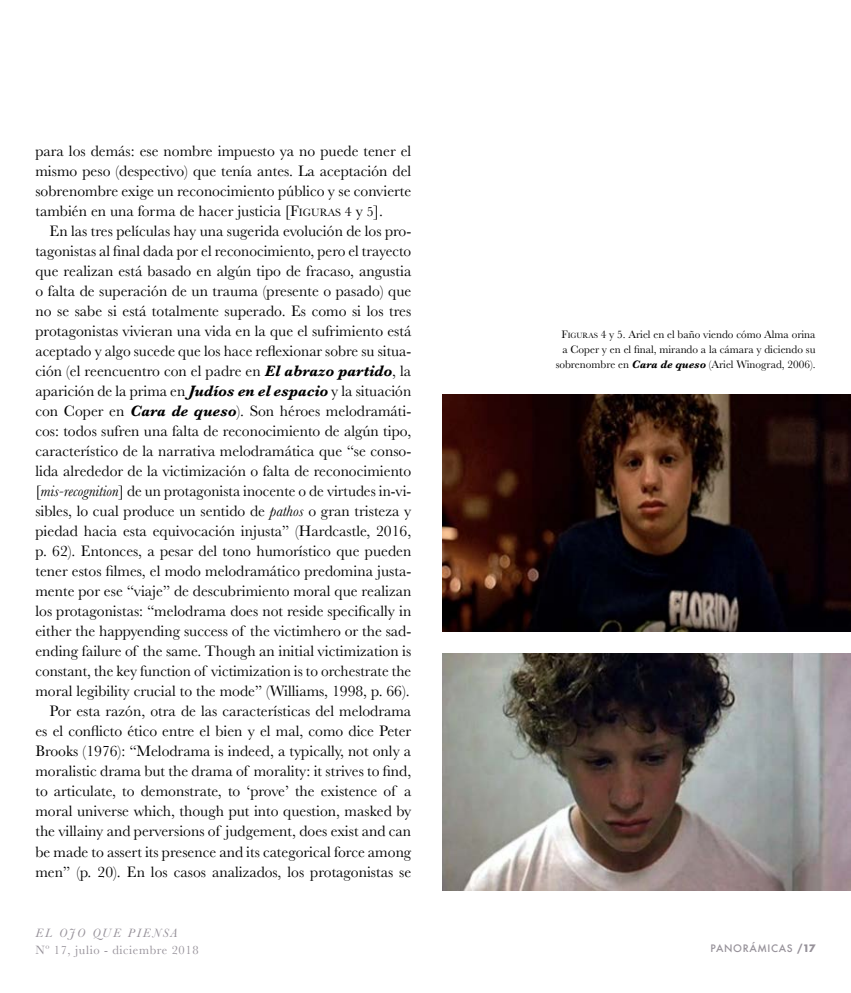
<style>
.page{position:relative;width:851px;height:993px;background:#fff}
.page>*{position:absolute;margin:0;border:0;box-sizing:border-box;transform-origin:0 0}
.t1{font:15.62px/20px "Baskerville";color:#000;text-align:justify}
.t2{font:12.5px "Baskerville";letter-spacing:.05em;color:#969199}
.t3{font:italic 12.5px "Baskerville";letter-spacing:.16em;color:#969199}
.t4{font:11.25px/15px "Baskerville";color:#000;text-align:center}
.t5{font:500 10px "Futura";letter-spacing:.06em;color:#969199}
.s1{font-style:inherit}
.s2{font-size:11px}
.s3{font-size:13.75px}
.s4{font-weight:700;font-style:italic}
.s5{font-style:italic}
.s6{font-size:7.88px}
.s7{font-weight:700}
</style>
<div class="page">
<img style="left:443px;top:653px;width:407px;height:236px">
<img style="left:442px;top:394px;width:408px;height:237px">
<p class="t1" style="left:35px;top:141px;width:377px">para los demás: ese nombre impuesto ya no puede tener el mismo peso (despectivo) que tenía antes. La aceptación del sobrenombre exige un reconocimiento público y se convierte también en una forma de hacer justicia [<span class="s1">F</span><span class="s2">IGURAS</span> <span class="s3">4</span> y <span class="s3">5</span>].</p>
<p class="t1" style="left:35px;top:221px;width:377px;text-align:right">En las tres películas hay una sugerida evolución de los pro&shy;tagonistas al final dada por el reconocimiento, pero el trayecto que realizan está basado en algún tipo de fracaso, angustia o falta de superación de un trauma (presente o pasado) que no se sabe si está totalmente superado. Es como si los tres protagonistas vivieran una vida en la que el sufrimiento está aceptado y algo sucede que los hace reflexionar sobre su situa&shy;ción (el reencuentro con el padre en <span class="s4">El abrazo partido</span>, la aparición de la prima en <span class="s4">Judíos en el espacio</span> y la situación con Coper en <span class="s4">Cara de queso</span>). Son héroes melodramáti&shy;cos: todos sufren una falta de reconocimiento de algún tipo, característico de la narrativa melodramática que “se conso&shy;lida alrededor de la victimización o falta de reconocimiento [<span class="s5">mis-recognition</span>] de un protagonista inocente o de virtudes in-vi&shy;sibles, lo cual produce un sentido de <span class="s5">pathos</span> o gran tristeza y piedad hacia esta equivocación injusta” (Hardcastle, 2016, p. 62). Entonces, a pesar del tono humorístico que pueden tener estos filmes, el modo melodramático predomina justa&shy;mente por ese “viaje” de descubrimiento moral que realizan los protagonistas: “melodrama does not reside specifically in either the happyending success of the victimhero or the sad&shy;ending failure of the same. Though an initial victimization is constant, the key function of victimization is to orchestrate the moral legibility crucial to the mode” (Williams, 1998, p. 66).<br>Por esta razón, otra de las características del melodrama es el conflicto ético entre el bien y el mal, como dice Peter Brooks (1976): “Melodrama is indeed, a typically, not only a moralistic drama but the drama of morality: it strives to find, to articulate, to demonstrate, to ‘prove’ the existence of a moral universe which, though put into question, masked by the villainy and perversions of judgement, does exist and can be made to assert its presence and its categorical force among men” (p. 20). En los casos analizados, los protagonistas se</p>
<p class="t4" style="left:555px;top:327px;width:261px"><span class="s1">F</span><span class="s6">IGURAS</span> 4 y 5. Ariel en el baño viendo cómo Alma orina a Coper y en el final, mirando a la cámara y diciendo su sobrenombre en <span class="s4">Cara de queso</span> (Ariel Winograd, 2006).</p>
<p class="t3" style="left:35px;top:923px;width:144px">EL OJO QUE PIENSA</p>
<p class="t2" style="left:35px;top:941px;width:165px">Nº 17, julio - diciembre 2018</p>
<p class="t5" style="left:710px;top:940px;width:106px">PANORÁMICAS <span class="s7">/17</span></p>
</div>
